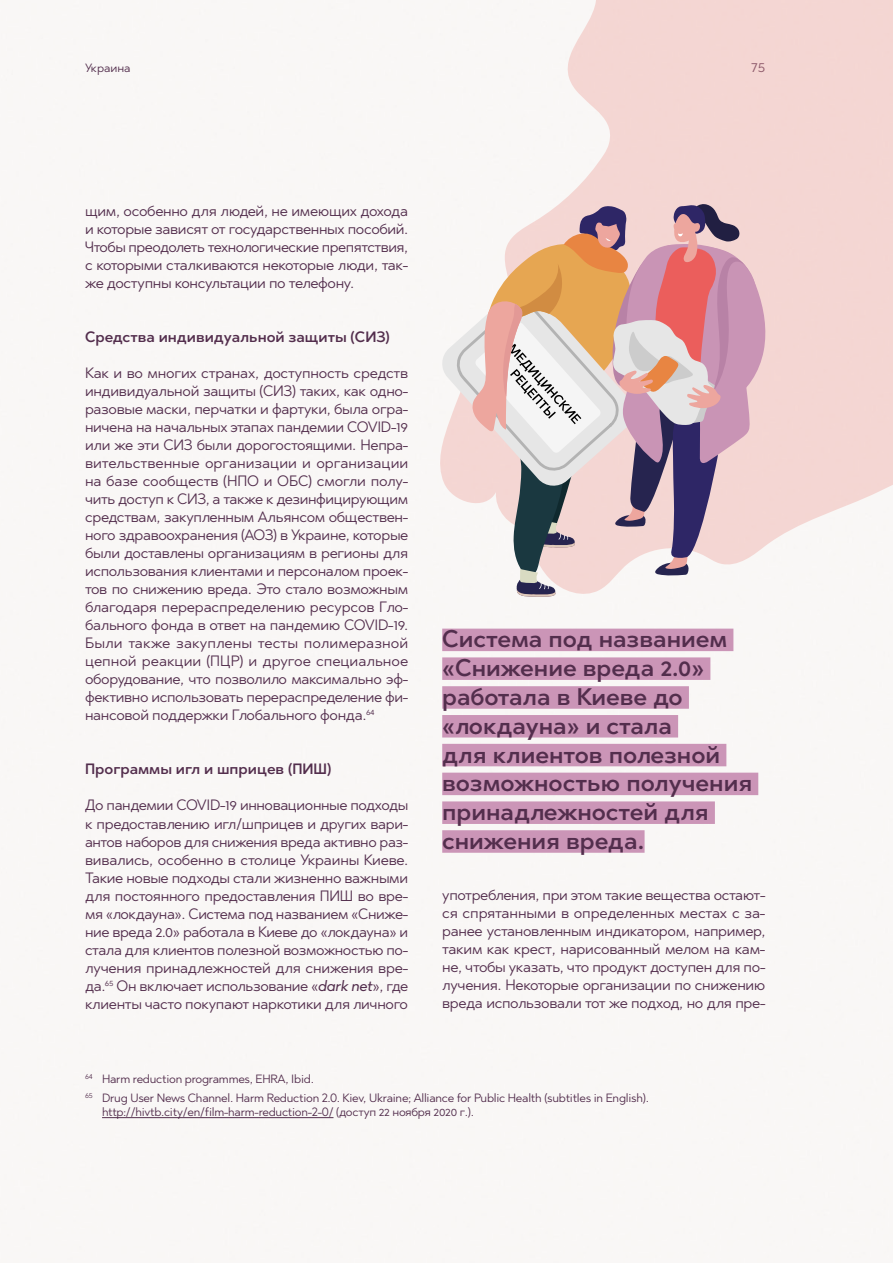
<style>
.page{position:relative;width:893px;height:1263px;background:#fff}
.page>*{position:absolute;margin:0;border:0;box-sizing:border-box;transform-origin:0 0}
.t1{font:600 24px/28.8px "Abrade";color:#532e4d}
.t2{font:15px/18px "Abrade";letter-spacing:-.02em;color:#532e4d;text-align:justify}
.t3{font:600 15px "Abrade";color:#532e4d}
.t4{font:12px/18.6px "Abrade";letter-spacing:-.02em;color:#532e4d}
.t5{font:12px "Abrade";color:#532e4d}
.t6{font:7.05px "Abrade";color:#532e4d}
.s1{font-weight:500;font-style:italic}
</style>
<div class="page">
<svg style="left:440px;top:0;width:453px;height:630px;fill:#f4d6d3"></svg>
<hr style="left:102px;top:1117px;width:231px;height:1px;background:#532e4d">
<div style="left:442px;top:629px;width:291px;height:22px;background:#cb95b7"></div>
<div style="left:442px;top:657px;width:268px;height:23px;background:#cb95b7"></div>
<div style="left:442px;top:686px;width:247px;height:23px;background:#cb95b7"></div>
<div style="left:442px;top:715px;width:236px;height:22px;background:#cb95b7"></div>
<div style="left:442px;top:744px;width:284px;height:22px;background:#cb95b7"></div>
<div style="left:442px;top:773px;width:316px;height:22px;background:#cb95b7"></div>
<div style="left:442px;top:801px;width:273px;height:23px;background:#cb95b7"></div>
<div style="left:442px;top:830px;width:203px;height:23px;background:#cb95b7"></div>
<svg style="left:440px;top:204px;width:328px;height:394px"></svg>
<p class="t5" style="left:85px;top:59px;width:47px">Украина</p>
<p class="t2" style="left:751px;top:57px;width:16px">75</p>
<p class="t2" style="left:85px;top:202px;width:325px">щим, особенно для людей, не имеющих дохода и которые зависят от государственных пособий.<br>Чтобы преодолеть технологические препятствия, с которыми сталкиваются некоторые люди, так&shy;же доступны консультации по телефону.</p>
<p class="t3" style="left:85px;top:327px;width:306px">Средства индивидуальной защиты (СИЗ)</p>
<p class="t2" style="left:85px;top:364px;width:325px">Как и во многих странах, доступность средств индивидуальной защиты (СИЗ) таких, как одно&shy;разовые маски, перчатки и фартуки, была огра&shy;ничена на начальных этапах пандемии COVID-19 или же эти СИЗ были дорогостоящими. Непра&shy;вительственные организации и организации на базе сообществ (НПО и ОБС) смогли полу&shy;чить доступ к СИЗ, а также к дезинфицирующим средствам, закупленным Альянсом обществен&shy;ного здравоохранения (АОЗ) в Украине, которые были доставлены организациям в регионы для использования клиентами и персоналом проек&shy;тов по снижению вреда. Это стало возможным благодаря перераспределению ресурсов Гло&shy;бального фонда в ответ на пандемию COVID-19.<br>Были также закуплены тесты полимеразной цепной реакции (ПЦР) и другое специальное оборудование, что позволило максимально эф&shy;фективно использовать перераспределение фи&shy;нансовой поддержки Глобального фонда.<sup>64</sup></p>
<p class="t3" style="left:85px;top:759px;width:248px">Программы игл и шприцев (ПИШ)</p>
<p class="t2" style="left:85px;top:796px;width:325px">До пандемии COVID-19 инновационные подходы к предоставлению игл/шприцев и других вари&shy;антов наборов для снижения вреда активно раз&shy;вивались, особенно в столице Украины Киеве.<br>Такие новые подходы стали жизненно важными для постоянного предоставления ПИШ во вре&shy;мя «локдауна». Система под названием «Сниже&shy;ние вреда 2.0» работала в Киеве до «локдауна» и стала для клиентов полезной возможностью по&shy;лучения принадлежностей для снижения вре&shy;да.<sup>65</sup> Он включает использование «<span class="s1">dark net</span>», где клиенты часто покупают наркотики для личного</p>
<h1 class="t1" style="left:442px;top:624px;width:311px">Система под названием «Снижение вреда 2.0» работала в Киеве до «локдауна» и стала<br>для клиентов полезной возможностью получения принадлежностей для снижения вреда.</h1>
<p class="t2" style="left:442px;top:885px;width:325px">употребления, при этом такие вещества остают&shy;ся спрятанными в определенных местах с за&shy;ранее установленным индикатором, например, таким как крест, нарисованный мелом на кам&shy;не, чтобы указать, что продукт доступен для по&shy;лучения. Некоторые организации по снижению вреда использовали тот же подход, но для пре-</p>
<p class="t6" style="left:85px;top:1072px;width:9px">64</p>
<p class="t6" style="left:85px;top:1091px;width:9px">65</p>
<p class="t4" style="left:102px;top:1069px;width:548px">Harm reduction programmes, EHRA, Ibid.<br>Drug User News Channel. Harm Reduction 2.0. Kiev, Ukraine; Alliance for Public Health (subtitles in English).</p>
<p class="t4" style="left:102px;top:1103px;width:373px">http://hivtb.city/en/film-harm-reduction-2-0/ (доступ 22 ноября 2020 г.).</p>
</div>
